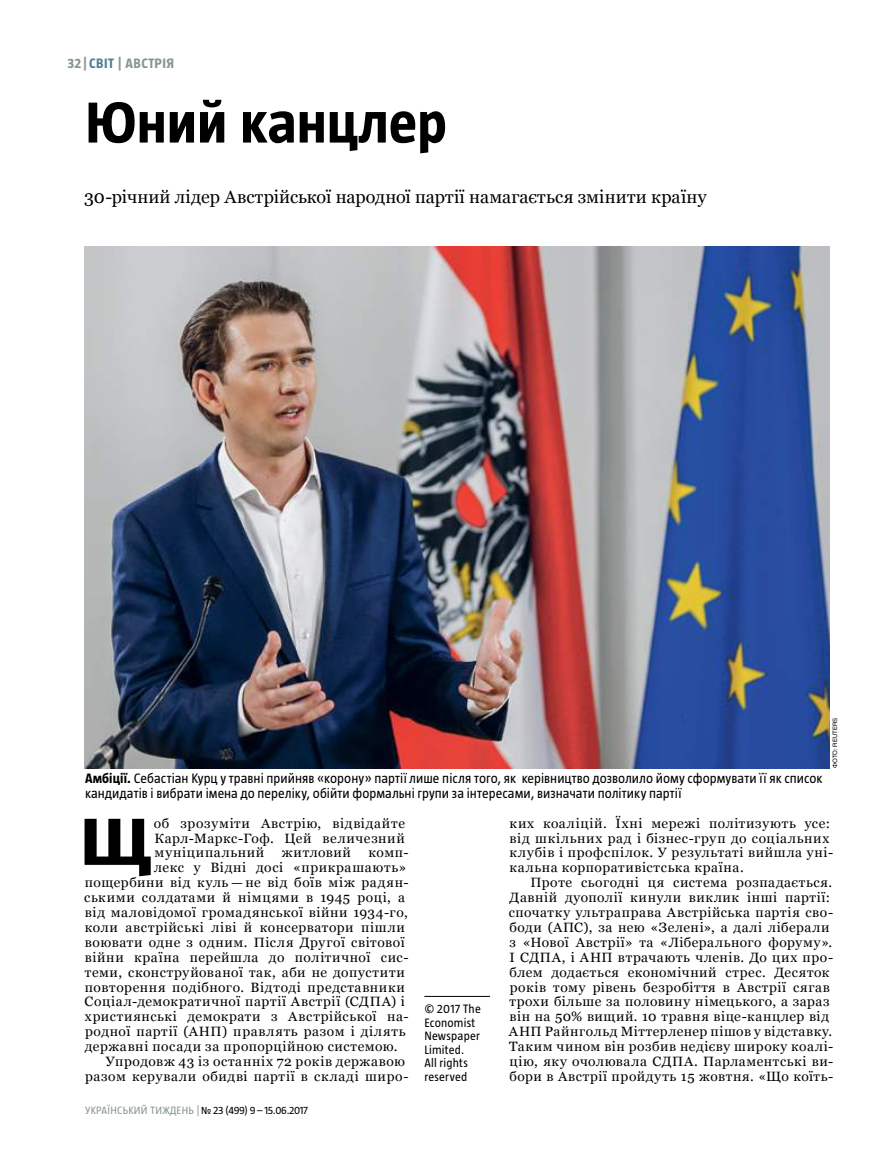
<style>
.page{position:relative;width:872px;height:1149px;background:#fff}
.page>*{position:absolute;margin:0;border:0;box-sizing:border-box;transform-origin:0 0}
.t1{font:700 65.7px "UT Magazine";color:#000;scale:1.2 1}
.t2{font:700 57px "UT Magazine";color:#000}
.t3{font:18px "Georgia";letter-spacing:.005em;color:#000}
.t4{font:13.5px/14.9px "Georgia";letter-spacing:.04em;color:#000}
.t5{font:13.5px/14.9px "UT Magazine";letter-spacing:.005em;color:#000}
.t6{font:700 13.5px "UT Magazine";letter-spacing:.03em;color:#889691}
.t7{font:12px/13.5px "UT Magazine";letter-spacing:.015em;color:#000}
.t8{font:10.5px "UT Magazine";letter-spacing:.03em;color:#000}
.t9{font:6px "Helios";color:#000}
.s1{color:#528095}
.s2{font-weight:700}
.s3{color:#889691}
</style>
<div class="page">
<hr style="left:424px;top:995px;width:66px;height:1px;background:#000">
<img style="left:85px;top:247px;width:745px;height:520px">
<p class="t6" style="left:68px;top:56px;width:108px">32|<span class="s1">СВІТ</span> | АВСТРІЯ</p>
<h2 class="t2" style="left:85px;top:91px;width:363px">Юний канцлер</h2>
<h3 class="t3" style="left:84px;top:186px;width:624px">30-річний лідер Австрійської народної партії намагається змінити країну</h3>
<p class="t5" style="left:85px;top:770px;width:739px"><span class="s2">Амбіції.</span> Себастіан Курц у травні прийняв «корону» партії лише після того, як керівництво дозволило йому сформувати її як список кандидатів і вибрати імена до переліку, обійти формальні групи за інтересами, визначати політику партії</p>
<p class="t9" style="left:831px;top:767px;width:52px;rotate:-90deg">ФОТО: REUTERS</p>
<h1 class="t1" style="left:80px;top:805px;width:61px">Щ</h1>
<p class="t4" style="left:154px;top:815px;width:253px;text-align:justify">об зрозуміти Австрію, відвідайте Карл-Маркс-Гоф. Цей величезний муніципальний</p>
<p class="t4" style="left:282px;top:845px;width:70px">житловий</p>
<p class="t4" style="left:368px;top:845px;width:42px">комп-</p>
<p class="t4" style="left:154px;top:860px;width:254px">лекс у Відні досі «прикрашають»</p>
<p class="t4" style="left:85px;top:875px;width:325px">пощербини від куль — не від боїв між радян-</p>
<p class="t4" style="left:84px;top:890px;width:322px">ськими солдатами й німцями в 1945 році, а</p>
<p class="t4" style="left:85px;top:905px;width:324px">від маловідомої громадянської війни 1934-го,</p>
<p class="t4" style="left:85px;top:919px;width:321px">коли австрійські ліві й консерватори пішли</p>
<p class="t4" style="left:85px;top:934px;width:321px">воювати одне з одним. Після Другої світової</p>
<p class="t4" style="left:85px;top:949px;width:325px">війни країна перейшла до політичної сис-</p>
<p class="t4" style="left:85px;top:964px;width:321px">теми, сконструйованої так, аби не допустити</p>
<p class="t4" style="left:85px;top:979px;width:321px">повторення подібного. Відтоді представники</p>
<p class="t4" style="left:85px;top:994px;width:322px">Соціал-демократичної партії Австрії (СДПА) і</p>
<p class="t4" style="left:85px;top:1009px;width:325px">християнські демократи з Австрійської на-</p>
<p class="t4" style="left:85px;top:1024px;width:322px">родної партії (АНП) правлять разом і ділять</p>
<p class="t4" style="left:85px;top:1038px;width:314px">державні посади за пропорційною системою.</p>
<p class="t4" style="left:106px;top:1053px;width:301px">Упродовж 43 із останніх 72 років державою</p>
<p class="t4" style="left:85px;top:1068px;width:325px">разом керували обидві партії в складі широ-</p>
<p class="t8" style="left:85px;top:1104px;width:225px"><span class="s3">УКРАЇНСЬКИЙ ТИЖДЕНЬ |</span> № 23 (499) 9 – 15.06.2017</p>
<p class="t7" style="left:424px;top:1001px;width:58px">© 2017 The<br>Economist<br>Newspaper<br>Limited.<br>All rights reserved</p>
<p class="t4" style="left:509px;top:815px;width:325px">ких коаліцій. Їхні мережі політизують усе: від шкільних рад і бізнес-груп до соціальних клубів і профспілок. У результаті вийшла уні&shy;кальна корпоративістська країна.</p>
<p class="t4" style="left:509px;top:875px;width:326px;text-indent:22px">Проте сьогодні ця система розпадається.<br>Давній дуополії кинули виклик інші партії: спочатку ультраправа Австрійська партія сво&shy;боди (АПС), за нею «Зелені», а далі ліберали з «Нової Австрії» та «Ліберального форуму».<br>І СДПА, і АНП втрачають членів. До цих про&shy;блем додається економічний стрес. Десяток років тому рівень безробіття в Австрії сягав трохи більше за половину німецького, а зараз він на 50% вищий. 10 травня віце-канцлер від АНП Райнгольд Міттерленер пішов у відставку.<br>Таким чином він розбив недієву широку коалі&shy;цію, яку очолювала СДПА. Парламентські ви&shy;бори в Австрії пройдуть 15 жовтня. «Що коїть-</p>
</div>
